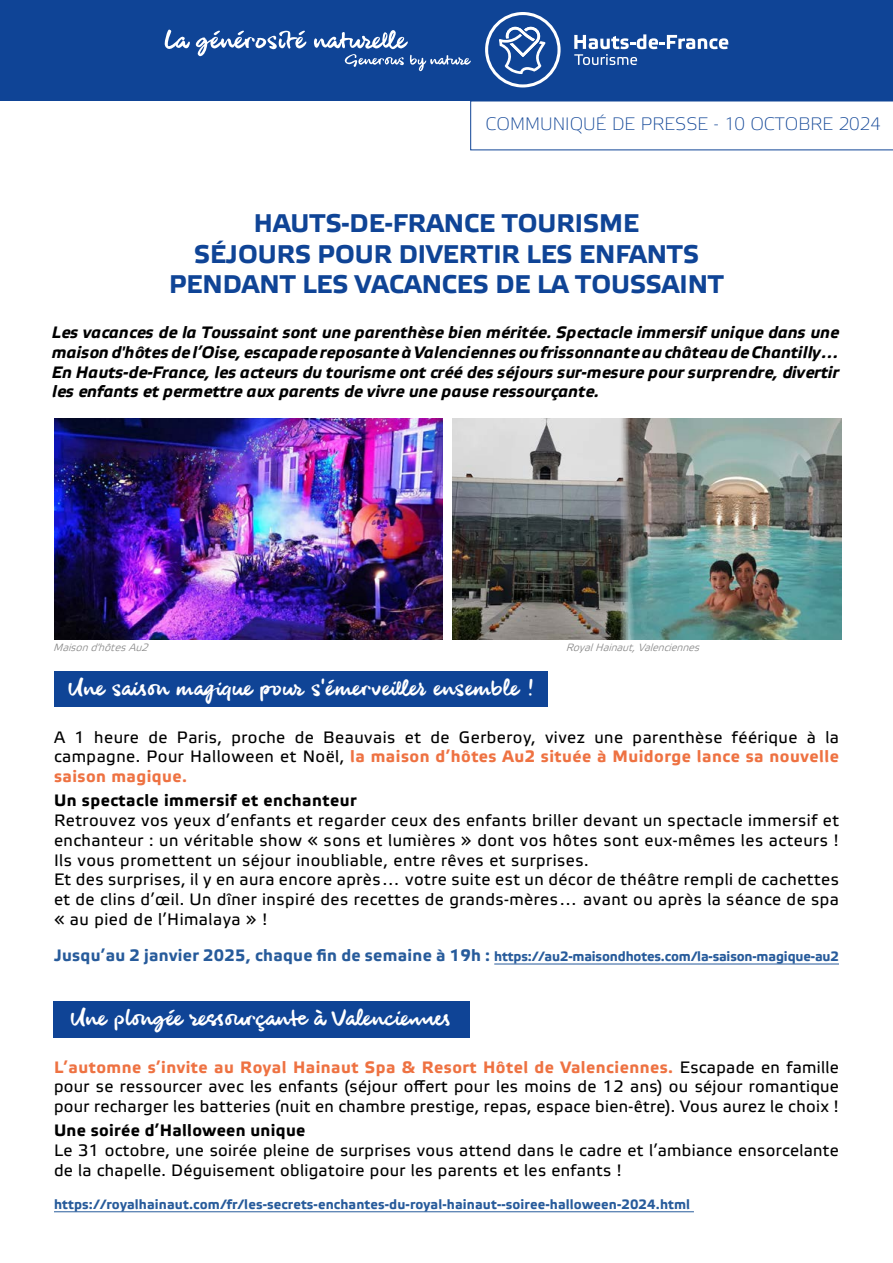
<style>
.page{position:relative;width:893px;height:1263px;background:#fff}
.page>*{position:absolute;margin:0;border:0;box-sizing:border-box;transform-origin:0 0}
.t1{font:700 25.5px/30.6px "Etelka Text Pro";color:#0f4496;text-align:center}
.t2{font:21px "black Hand";color:#fff}
.t3{font:18px "Etelka Thin Pro";color:#0f4496}
.t4{font:16.5px/19.8px "Etelka Text Pro";letter-spacing:.03em;color:#000;text-align:justify}
.t5{font:italic 700 16.5px/19.8px "Etelka Text Pro";color:#000;text-align:justify}
.t6{font:700 16.5px "Etelka Text Pro";letter-spacing:.03em;color:#000}
.t7{font:700 13.5px "Etelka Text Pro";letter-spacing:-.01em;color:#275b9b}
.t8{font:700 13.5px "Etelka Text Pro";letter-spacing:.01em;color:#275b9b}
.t9{font:italic 10.5px "Etelka Light Pro";color:#878787}
.s1{font-weight:700;color:#ee7242}
.s2{font-size:16.5px}
</style>
<div class="page">
<div style="left:0;top:0;width:893px;height:101px;background:#0f4496"></div>
<svg style="left:165px;top:30px;width:25px;height:19px"></svg>
<svg style="left:196px;top:31px;width:110px;height:25px"></svg>
<svg style="left:485px;top:12px;width:76px;height:75px"></svg>
<svg style="left:574px;top:34px;width:154px;height:31px"></svg>
<svg style="left:314px;top:30px;width:157px;height:41px"></svg>
<svg style="left:470px;top:101px;width:423px;height:49px"></svg>
<div style="left:54px;top:672px;width:493px;height:35px;background:#0f4496"></div>
<hr style="left:494px;top:964px;width:345px;height:1px;background:#275b9b">
<img style="left:54px;top:419px;width:388px;height:221px">
<img style="left:628px;top:419px;width:213px;height:221px">
<div style="left:53px;top:1002px;width:416px;height:36px;background:#0f4496"></div>
<hr style="left:54px;top:1211px;width:640px;height:1px;background:#275b9b">
<img style="left:452px;top:419px;width:176px;height:221px">
<p class="t3" style="left:486px;top:114px;width:397px">COMMUNIQUÉ DE PRESSE - 10 OCTOBRE 2024</p>
<h1 class="t1" style="left:169px;top:209px;width:556px">HAUTS-DE-FRANCE TOURISME<br>SÉJOURS POUR DIVERTIR LES ENFANTS<br>PENDANT LES VACANCES DE LA TOUSSAINT</h1>
<p class="t5" style="left:52px;top:323px;width:789px">Les vacances de la Toussaint sont une parenthèse bien méritée. Spectacle immersif unique dans une maison d'hôtes de l’Oise, escapade reposante à Valenciennes ou frissonnante au château de Chantilly… En Hauts-de-France, les acteurs du tourisme ont créé des séjours sur-mesure pour surprendre, divertir les enfants et permettre aux parents de vivre une pause ressourçante.</p>
<p class="t9" style="left:53px;top:642px;width:100px">Maisond'hôtesAu2</p>
<p class="t9" style="left:566px;top:642px;width:139px">RoyalHainaut,Valenciennes</p>
<p class="t2" style="left:69px;top:676px;width:465px">Une saison magique pour s’émerveiller ensemble !</p>
<p class="t4" style="left:54px;top:728px;width:786px">A 1 heure de Paris, proche de Beauvais et de Gerberoy, vivez une parenthèse féérique à la campagne. Pour Halloween et Noël, <span class="s1">la maison d’hôtes Au2 située à Muidorge lance sa nouvelle saison magique.</span></p>
<p class="t6" style="left:54px;top:791px;width:304px">Un spectacle immersif et enchanteur</p>
<p class="t4" style="left:54px;top:811px;width:786px;text-align:left">Retrouvez vos yeux d’enfants et regarder ceux des enfants briller devant un spectacle immersif et enchanteur : un véritable show « sons et lumières » dont vos hôtes sont eux-mêmes les acteurs !<br>Ils vous promettent un séjour inoubliable, entre rêves et surprises.<br>Et des surprises, il y en aura encore après… votre suite est un décor de théâtre rempli de cachettes et de clins d’œil. Un dîner inspiré des recettes de grands-mères… avant ou après la séance de spa « au pied de l’Himalaya » !</p>
<p class="t7" style="left:54px;top:949px;width:786px"><span class="s2">Jusqu’au 2 janvier 2025, chaque fin de semaine à 19h :</span> https://au2-maisondhotes.com/la-saison-magique-au2</p>
<p class="t2" style="left:71px;top:1005px;width:381px">Une plongée ressourçante à Valenciennes</p>
<p class="t4" style="left:54px;top:1058px;width:786px"><span class="s1">L’automne s’invite au Royal Hainaut Spa &amp; Resort Hôtel de Valenciennes.</span> Escapade en famille pour se ressourcer avec les enfants (séjour offert pour les moins de 12 ans) ou séjour romantique pour recharger les batteries (nuit en chambre prestige, repas, espace bien-être). Vous aurez le choix !</p>
<p class="t6" style="left:54px;top:1121px;width:253px">Une soirée d’Halloween unique</p>
<p class="t4" style="left:54px;top:1141px;width:786px">Le 31 octobre, une soirée pleine de surprises vous attend dans le cadre et l’ambiance ensorcelante de la chapelle. Déguisement obligatoire pour les parents et les enfants !</p>
<p class="t8" style="left:54px;top:1196px;width:638px">https://royalhainaut.com/fr/les-secrets-enchantes-du-royal-hainaut--soiree-halloween-2024.html</p>
</div>
